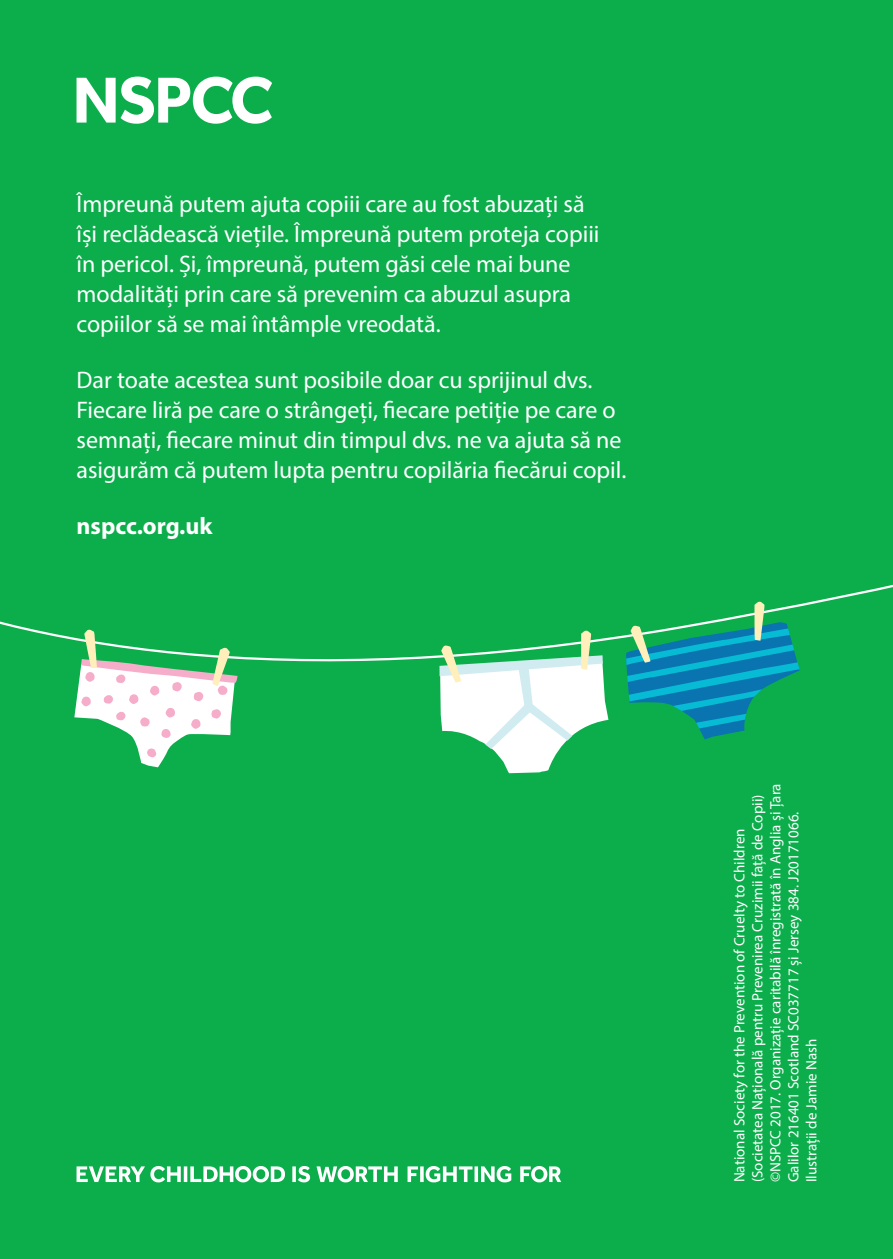
<style>
.page{position:relative;width:893px;height:1259px;background:#0cae4c}
.page>*{position:absolute;margin:0;border:0;box-sizing:border-box;transform-origin:0 0}
.t1{font:24px/30px "Myriad Pro";color:#fff}
.t2{font:700 24px "Myriad Pro";color:#fff}
.NSPCC_Regular_Smallp{font:15px/18px "Myriad Pro";color:#fff}
</style>
<div class="page">
<svg style="left:77px;top:77px;width:195px;height:47px"></svg>
<svg style="left:0;top:584px;width:893px;height:78px"></svg>
<svg style="left:77px;top:1166px;width:484px;height:16px"></svg>
<svg style="left:625px;top:601px;width:175px;height:138px"></svg>
<svg style="left:439px;top:630px;width:169px;height:143px"></svg>
<svg style="left:74px;top:629px;width:164px;height:138px"></svg>
<p class="t1" style="left:77px;top:189px;width:525px">Împreună putem ajuta copiii care au fost abuzați să își reclădească viețile. Împreună putem proteja copiii în pericol. Și, împreună, putem găsi cele mai bune modalități prin care să prevenim ca abuzul asupra copiilor să se mai întâmple vreodată.</p>
<p class="t1" style="left:77px;top:364px;width:551px">Dar toate acestea sunt posibile doar cu sprijinul dvs.<br>Fiecare liră pe care o strângeți, fiecare petiție pe care o semnați, fiecare minut din timpul dvs. ne va ajuta să ne asigurăm că putem lupta pentru copilăria fiecărui copil.</p>
<p class="t2" style="left:77px;top:510px;width:138px">nspcc.org.uk</p>
<p class="NSPCC_Regular_Smallp" style="left:730px;top:1182px;width:400px;rotate:-90deg">National Society for the Prevention of Cruelty to Children (Societatea Națională pentru Prevenirea Cruzimii față de Copii) ©NSPCC 2017. Organizație caritabilă înregistrată în Anglia și Țara Galilor 216401 Scotland SC037717 și Jersey 384. J20171066.<br>Ilustrații de Jamie Nash</p>
</div>
